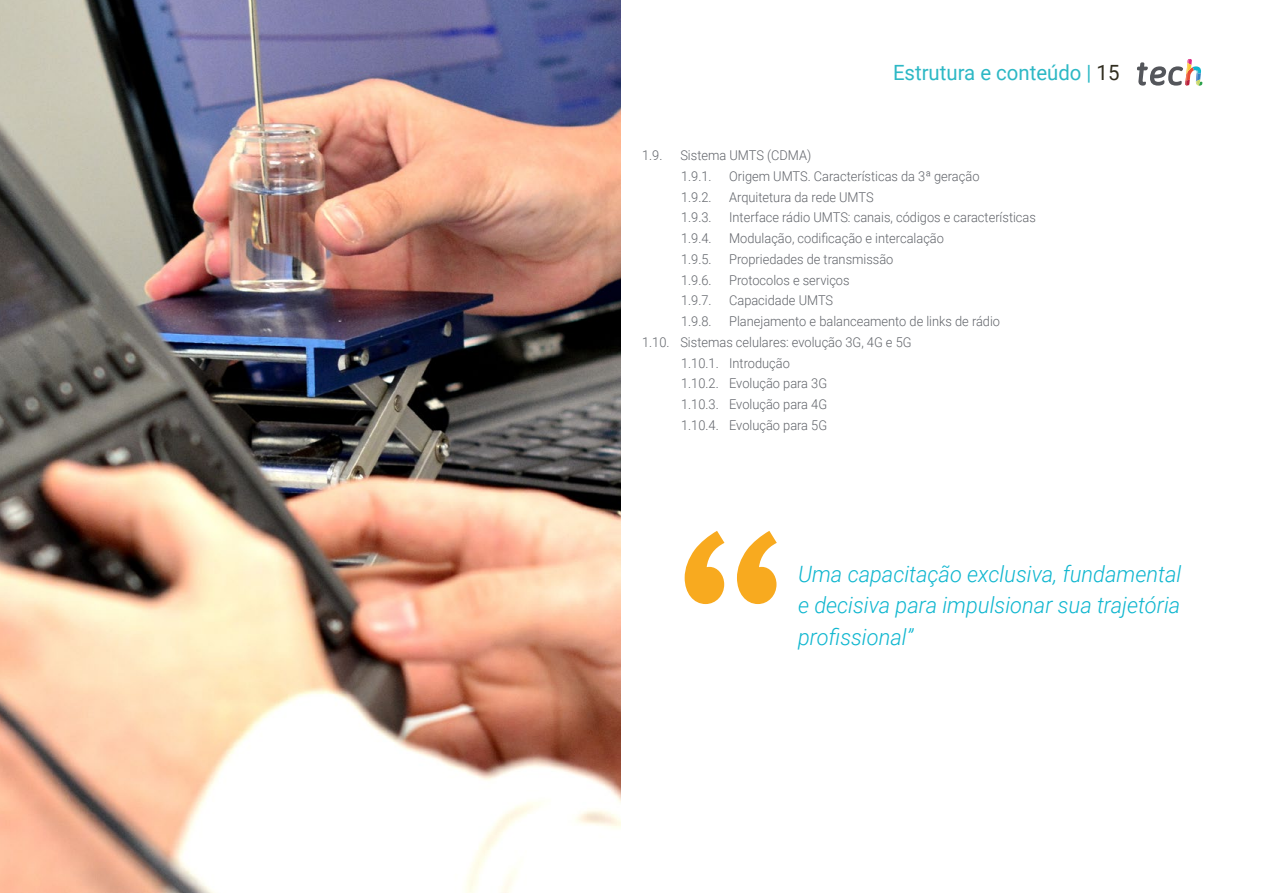
<style>
.page{position:relative;width:1263px;height:893px;background:#fff}
.page>*{position:absolute;margin:0;border:0;box-sizing:border-box;transform-origin:0 0}
.t1{font:italic 300 22.5px/31.5px "Roboto";color:#0fb6cf;text-align:justify}
.t2{font:21px "Roboto";color:#2db8c5}
.t3{font:300 13.5px/20.7px "Roboto";color:#61646a;scale:.95 1}
.s1{color:#312e20}
</style>
<div class="page">
<svg style="left:1137px;top:59px;width:65px;height:27px"></svg>
<svg style="left:685px;top:531px;width:92px;height:73px"></svg>
<img style="left:0;top:0;width:621px;height:893px">
<h2 class="t2" style="left:893px;top:57px;width:228px">Estrutura e conteúdo | <span class="s1">15</span></h2>
<p class="t3" style="left:642px;top:144px;width:23px">1.9.</p>
<p class="t3" style="left:680px;top:144px;width:139px">Sistema UMTS (CDMA)<br>1.9.1.</p>
<p class="t3" style="left:729px;top:165px;width:265px">Origem UMTS. Características da 3ª geração</p>
<p class="t3" style="left:681px;top:186px;width:34px">1.9.2.</p>
<p class="t3" style="left:729px;top:186px;width:154px">Arquitetura da rede UMTS</p>
<p class="t3" style="left:681px;top:207px;width:34px">1.9.3.</p>
<p class="t3" style="left:729px;top:207px;width:324px">Interface rádio UMTS: canais, códigos e características</p>
<p class="t3" style="left:681px;top:227px;width:34px">1.9.4.</p>
<p class="t3" style="left:729px;top:227px;width:228px">Modulação, codificação e intercalação</p>
<p class="t3" style="left:681px;top:248px;width:34px">1.9.5.</p>
<p class="t3" style="left:729px;top:248px;width:174px">Propriedades de transmissão</p>
<p class="t3" style="left:681px;top:269px;width:34px">1.9.6.</p>
<p class="t3" style="left:729px;top:269px;width:128px">Protocolos e serviços</p>
<p class="t3" style="left:681px;top:290px;width:34px">1.9.7.</p>
<p class="t3" style="left:729px;top:290px;width:111px">Capacidade UMTS</p>
<p class="t3" style="left:681px;top:310px;width:34px">1.9.8.</p>
<p class="t3" style="left:729px;top:310px;width:287px">Planejamento e balanceamento de links de rádio</p>
<p class="t3" style="left:642px;top:331px;width:285px">1.10. Sistemas celulares: evolução 3G, 4G e 5G</p>
<p class="t3" style="left:681px;top:352px;width:116px">1.10.1. Introdução</p>
<p class="t3" style="left:681px;top:373px;width:155px">1.10.2. Evolução para 3G</p>
<p class="t3" style="left:681px;top:393px;width:155px">1.10.3. Evolução para 4G</p>
<p class="t3" style="left:681px;top:414px;width:155px">1.10.4. Evolução para 5G</p>
<h1 class="t1" style="left:798px;top:557px;width:385px">Uma capacitação exclusiva, fundamental e decisiva para impulsionar sua trajetória profissional”</h1>
</div>
